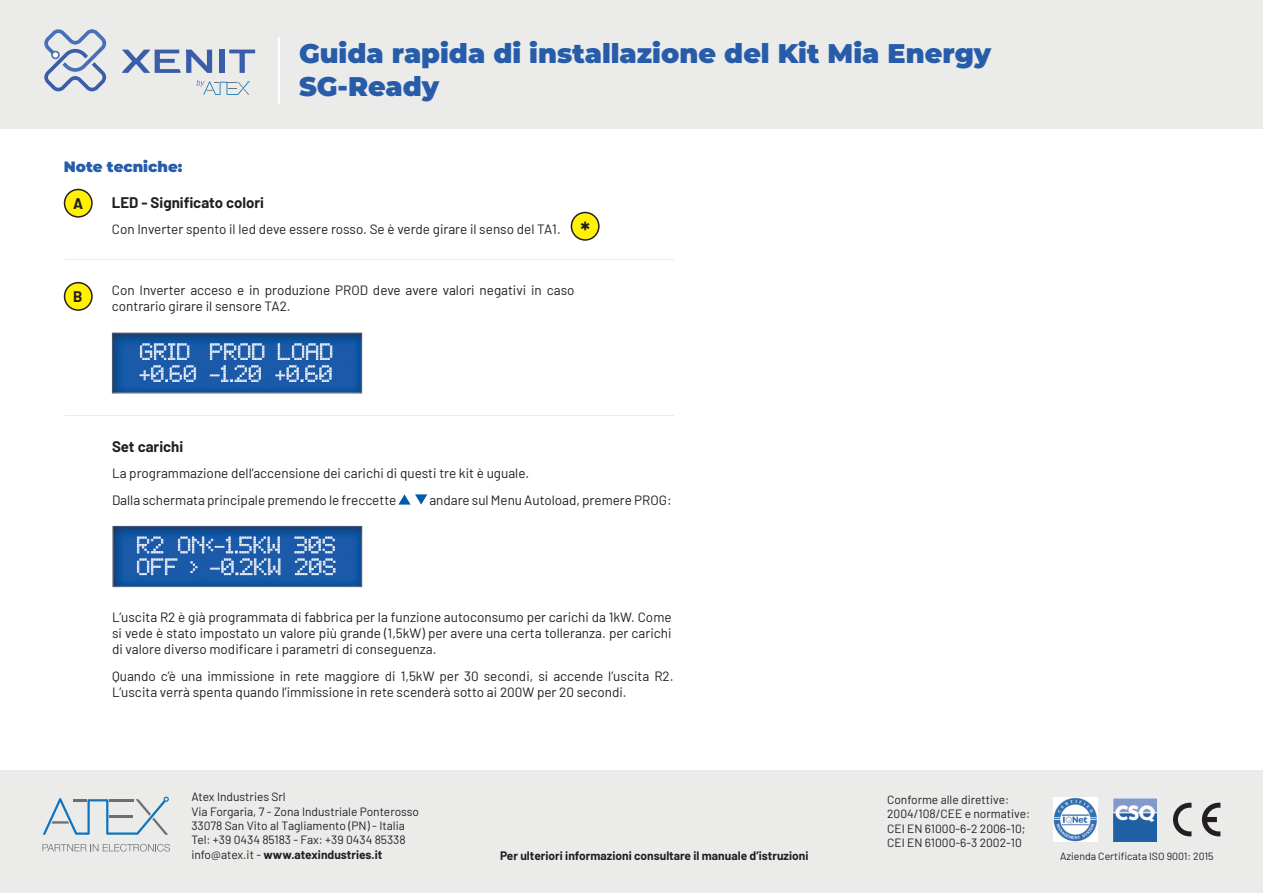
<style>
.page{position:relative;width:1263px;height:893px;background:#fff}
.page>*{position:absolute;margin:0;border:0;box-sizing:border-box;transform-origin:0 0}
.t1{font:900 27px/32.4px "Montserrat";color:#275caa}
.t2{font:700 24px "Barlow";color:#231f20}
.t3{font:23.25px "Square Dot Matrix";color:#fefbfb}
.t4{font:700 15px "Barlow";color:#231f20}
.t5{font:900 15px "Montserrat";color:#275caa}
.t6{font:13.5px/16.2px "Barlow";color:#231f20}
.t7{font:12px/14.4px "Barlow";color:#231f20}
.t8{font:700 12px "Barlow";color:#231f20}
.t9{font:10.5px "Barlow";color:#231f20}
.s1{font-size:18.6px}
.s2{font-family:"Arial"}
.s3{font-size:18px}
.s4{font-size:22.2px}
.s5{font-weight:700}
</style>
<div class="page">
<div style="left:0;top:0;width:1263px;height:129px;background:#ebebea"></div>
<div style="left:0;top:770px;width:1263px;height:123px;background:#ebebea"></div>
<svg style="left:43px;top:796px;width:126px;height:39px"></svg>
<svg style="left:43px;top:844px;width:127px;height:7px"></svg>
<img style="left:1053px;top:797px;width:44px;height:45px">
<img style="left:1114px;top:798px;width:43px;height:43px">
<svg style="left:1173px;top:803px;width:18px;height:33px"></svg>
<svg style="left:1202px;top:803px;width:18px;height:33px"></svg>
<svg style="left:122px;top:50px;width:90px;height:23px"></svg>
<div style="left:219px;top:50px;width:5px;height:23px;background:#3b5ca8"></div>
<svg style="left:229px;top:50px;width:26px;height:23px"></svg>
<svg style="left:44px;top:29px;width:62px;height:63px"></svg>
<div style="left:52px;top:52px;width:7px;height:6px;background:#fff;border-radius:50%"></div>
<div style="left:51px;top:51px;width:9px;height:8px;border:2px solid #496fb7;border-radius:50%"></div>
<svg style="left:196px;top:80px;width:54px;height:15px"></svg>
<hr style="left:278px;top:37px;width:1px;height:66px;background:#fff">
<img style="left:112px;top:332px;width:250px;height:62px">
<img style="left:123px;top:338px;width:228px;height:54px">
<svg style="left:140px;top:343px;width:56px;height:39px;background:#3d73b5"></svg>
<svg style="left:210px;top:343px;width:54px;height:39px;background:#3b71b4"></svg>
<svg style="left:275px;top:343px;width:57px;height:39px;background:#3c72b5"></svg>
<svg style="left:64px;top:189px;width:29px;height:29px"></svg>
<svg style="left:571px;top:212px;width:29px;height:29px"></svg>
<svg style="left:64px;top:282px;width:29px;height:29px"></svg>
<hr style="left:65px;top:259px;width:609px;height:1px;background:#ebebea">
<hr style="left:65px;top:415px;width:609px;height:1px;background:#ebebea">
<img style="left:112px;top:526px;width:250px;height:61px">
<img style="left:123px;top:531px;width:229px;height:54px">
<svg style="left:137px;top:537px;width:143px;height:38px;background:#356db2"></svg>
<svg style="left:295px;top:537px;width:40px;height:38px;background:#3f74b6"></svg>
<svg style="left:398px;top:494px;width:29px;height:11px"></svg>
<p class="t5" style="left:64px;top:155px;width:120px">Note tecniche:</p>
<p class="t4" style="left:73px;top:192px;width:12px">A</p>
<p class="t4" style="left:112px;top:192px;width:154px">LED - Significato colori</p>
<h1 class="t1" style="left:299px;top:36px;width:694px">Guida rapida di installazione del Kit Mia Energy<br>SG-Ready</h1>
<p class="t4" style="left:73px;top:285px;width:11px">B</p>
<p class="t6" style="left:112px;top:220px;width:450px">Con Inverter spento il led deve essere rosso. Se è verde girare il senso del TA1.</p>
<h2 class="t2" style="left:580px;top:213px;width:11px">*</h2>
<p class="t6" style="left:112px;top:281px;width:464px">Con Inverter acceso e in produzione PROD deve avere valori negativi in caso contrario girare il sensore TA2.</p>
<h3 class="t3" style="left:139px;top:341px;width:196px">GRID PROD LOAD</h3>
<h3 class="t3" style="left:139px;top:363px;width:195px"><span class="s1">+</span>0<span class="s2">.</span>60 <span class="s3">-</span>1<span class="s2">.</span>20 <span class="s3">+</span>0<span class="s2">.</span>60</h3>
<p class="t4" style="left:112px;top:436px;width:73px">Set carichi</p>
<p class="t6" style="left:112px;top:464px;width:419px">La programmazione dell’accensione dei carichi di questi tre kit è uguale.</p>
<p class="t6" style="left:112px;top:491px;width:286px">Dalla schermata principale premendo le freccette</p>
<p class="t6" style="left:429px;top:491px;width:244px">andare sul Menu Autoload, premere PROG:</p>
<h3 class="t3" style="left:136px;top:534px;width:201px">R2 ON&lt;<span class="s3">-</span>1<span class="s2">.</span>5KW 30S</h3>
<h3 class="t3" style="left:136px;top:556px;width:202px">OFF <span class="s4">&gt;</span> <span class="s3">-</span>0<span class="s2">.</span>2KW 20S</h3>
<p class="t6" style="left:112px;top:608px;width:561px;text-align:justify">L’uscita R2 è già programmata di fabbrica per la funzione autoconsumo per carichi da 1kW. Come si vede è stato impostato un valore più grande (1,5kW) per avere una certa tolleranza. per carichi di valore diverso modificare i parametri di conseguenza.</p>
<p class="t6" style="left:112px;top:667px;width:563px">Quando c’è una immissione in rete maggiore di 1,5kW per 30 secondi, si accende l’uscita R2.<br>L’uscita verrà spenta quando l’immissione in rete scenderà sotto ai 200W per 20 secondi.</p>
<p class="t7" style="left:191px;top:789px;width:229px">Atex Industries Srl<br>Via Forgaria, 7 - Zona Industriale Ponterosso 33078 San Vito al Tagliamento (PN) - Italia Tel: +39 0434 85183 - Fax: +39 0434 85338 info@atex.it - <span class="s5">www.atexindustries.it</span></p>
<p class="t8" style="left:500px;top:847px;width:310px">Per ulteriori informazioni consultare il manuale d’istruzioni</p>
<p class="t7" style="left:887px;top:791px;width:145px">Conforme alle direttive:<br>2004/108/CEE e normative:<br>CEI EN 61000-6-2 2006-10;<br>CEI EN 61000-6-3 2002-10</p>
<p class="t9" style="left:1060px;top:849px;width:155px">Azienda Certificata ISO 9001: 2015</p>
</div>
